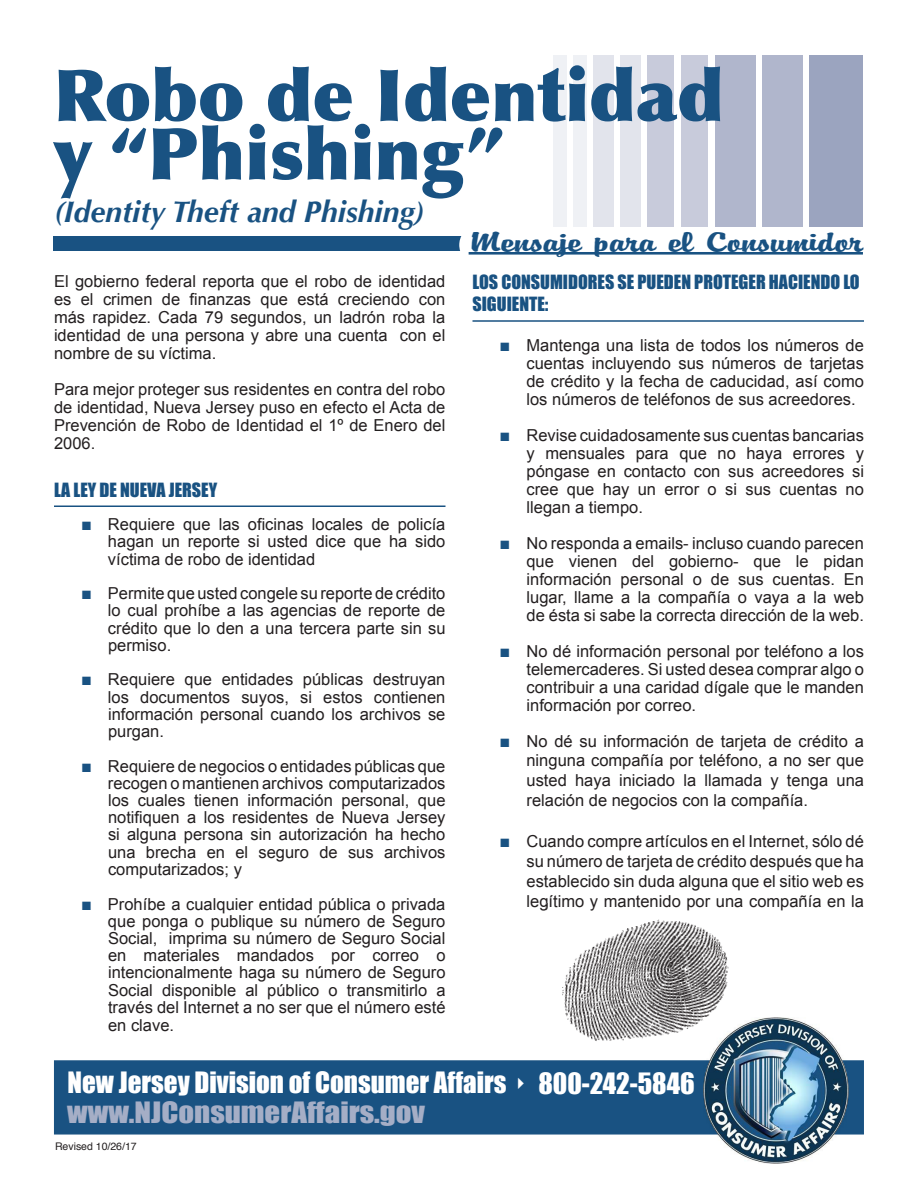
<style>
.page{position:relative;width:918px;height:1188px;background:#fff}
.page>*{position:absolute;margin:0;border:0;box-sizing:border-box;transform-origin:0 0}
.t1{font:900 72px/58.5px "Optima";color:#195282}
.t2{font:italic 700 30px "Optima";color:#195282}
.t3{font:29.7px "PT Dog ear";letter-spacing:-.01em;color:#195282;scale:1.61 1}
.t4{font:27px/29.2px "Impact";color:#fff}
.t5{font:18px/21.6px "Impact";color:#195282}
.t6{font:16.5px/18px "Arial";color:#231f20;text-align:justify}
.t7{font:10.5px "Helvetica";color:#231f20}
.s1{font-size:18px;color:#195282}
.s2{color:#a5aec6}
</style>
<div class="page">
<hr style="left:54px;top:506px;width:392px;height:1px;background:#195282">
<hr style="left:472px;top:320px;width:392px;height:2px;background:#195282">
<img style="left:562px;top:919px;width:167px;height:122px">
<div style="left:715px;top:55px;width:40px;height:171px;background:#b0b6cc"></div>
<div style="left:681px;top:55px;width:27px;height:171px;background:#c8cbdb"></div>
<div style="left:620px;top:55px;width:21px;height:171px;background:#e2e4ec"></div>
<div style="left:573px;top:55px;width:14px;height:171px;background:#eff1f5"></div>
<div style="left:809px;top:55px;width:54px;height:171px;background:#9ba4bf"></div>
<div style="left:762px;top:55px;width:41px;height:171px;background:#b0b6cc"></div>
<div style="left:647px;top:55px;width:27px;height:171px;background:#c8cbdb"></div>
<div style="left:593px;top:55px;width:21px;height:171px;background:#e2e4ec"></div>
<div style="left:553px;top:55px;width:13px;height:171px;background:#eff1f5"></div>
<div style="left:53px;top:236px;width:412px;height:15px;background:#195282"></div>
<div style="left:461px;top:229px;width:401px;height:33px;background:#fff;border-radius:16px"></div>
<div style="left:459px;top:227px;width:404px;height:37px;border:3px solid #fff;border-radius:16px"></div>
<hr style="left:469px;top:252px;width:394px;height:3px;background:#195282">
<div style="left:54px;top:1060px;width:810px;height:75px;background:#195282;border:2px solid #195282"></div>
<img style="left:703px;top:1018px;width:146px;height:145px">
<h1 class="t1" style="left:53px;top:67px;width:672px">Robo de Identidad y “Phishing”</h1>
<h3 class="t3" style="left:469px;top:225px;width:246px">Mensaje para el Consumidor</h3>
<h2 class="t2" style="left:54px;top:194px;width:372px">(Identity Theft and Phishing)</h2>
<p class="t6" style="left:54px;top:273px;width:393px">El gobierno federal reporta que el robo de identidad es el crimen de finanzas que está creciendo con más rapidez. Cada 79 segundos, un ladrón roba la identidad de una persona y abre una cuenta con el nombre de su víctima.</p>
<p class="t6" style="left:54px;top:381px;width:393px">Para mejor proteger sus residentes en contra del robo de identidad, Nueva Jersey puso en efecto el Acta de Prevención de Robo de Identidad el 1º de Enero del 2006.</p>
<p class="t5" style="left:54px;top:479px;width:165px">LA LEY DE NUEVA JERSEY</p>
<p class="t6" style="left:108px;top:516px;width:339px;line-height:17.2px;text-indent:-27px"><span class="s1">■</span> Requiere que las oficinas locales de policía hagan un reporte si usted dice que ha sido víctima de robo de identidad</p>
<p class="t6" style="left:108px;top:585px;width:339px;line-height:17.2px;text-indent:-27px"><span class="s1">■</span> Permite que usted congele su reporte de crédito lo cual prohíbe a las agencias de reporte de crédito que lo den a una tercera parte sin su permiso.</p>
<p class="t6" style="left:108px;top:671px;width:339px;line-height:17.2px;text-indent:-27px"><span class="s1">■</span> Requiere que entidades públicas destruyan los documentos suyos, si estos contienen información personal cuando los archivos se purgan.</p>
<p class="t6" style="left:108px;top:757px;width:339px;line-height:17.2px;text-indent:-27px"><span class="s1">■</span> Requiere de negocios o entidades públicas que recogen o mantienen archivos computarizados los cuales tienen información personal, que notifiquen a los residentes de Nueva Jersey si alguna persona sin autorización ha hecho una brecha en el seguro de sus archivos computarizados; y</p>
<p class="t6" style="left:108px;top:895px;width:339px;line-height:17.4px;text-indent:-27px"><span class="s1">■</span> Prohíbe a cualquier entidad pública o privada que ponga o publique su número de Seguro Social, imprima su número de Seguro Social en materiales mandados por correo o intencionalmente haga su número de Seguro Social disponible al público o transmitirlo a través del Internet a no ser que el número esté en clave.</p>
<p class="t5" style="left:472px;top:271px;width:389px">LOS CONSUMIDORES SE PUEDEN PROTEGER HACIENDO LO<br>SIGUIENTE:</p>
<p class="t6" style="left:526px;top:336px;width:339px;text-indent:-27px"><span class="s1">■</span> Mantenga una lista de todos los números de cuentas incluyendo sus números de tarjetas de crédito y la fecha de caducidad, así como los números de teléfonos de sus acreedores.</p>
<p class="t6" style="left:526px;top:426px;width:339px;text-indent:-27px"><span class="s1">■</span> Revise cuidadosamente sus cuentas bancarias y mensuales para que no haya errores y póngase en contacto con sus acreedores si cree que hay un error o si sus cuentas no llegan a tiempo.</p>
<p class="t6" style="left:526px;top:534px;width:339px;text-indent:-27px"><span class="s1">■</span> No responda a emails- incluso cuando parecen que vienen del gobierno- que le pidan información personal o de sus cuentas. En lugar, llame a la compañía o vaya a la web de ésta si sabe la correcta dirección de la web.</p>
<p class="t6" style="left:526px;top:642px;width:339px;text-indent:-27px"><span class="s1">■</span> No dé información personal por teléfono a los telemercaderes. Si usted desea comprar algo o contribuir a una caridad dígale que le manden información por correo.</p>
<p class="t6" style="left:526px;top:731px;width:339px;line-height:19.8px;text-indent:-27px"><span class="s1">■</span> No dé su información de tarjeta de crédito a ninguna compañía por teléfono, a no ser que usted haya iniciado la llamada y tenga una relación de negocios con la compañía.</p>
<p class="t6" style="left:526px;top:832px;width:339px;line-height:19.8px;text-indent:-27px"><span class="s1">■</span> Cuando compre artículos en el Internet, sólo dé su número de tarjeta de crédito después que ha establecido sin duda alguna que el sitio web es legítimo y mantenido por una compañía en la</p>
<h3 class="t4" style="left:67px;top:1067px;width:629px">New Jersey Division of Consumer Affairs ✔ 800-242-5846 <span class="s2">www.NJConsumerAffairs.gov</span></h3>
<p class="t7" style="left:55px;top:1138px;width:83px">Revised 10/26/17</p>
</div>
